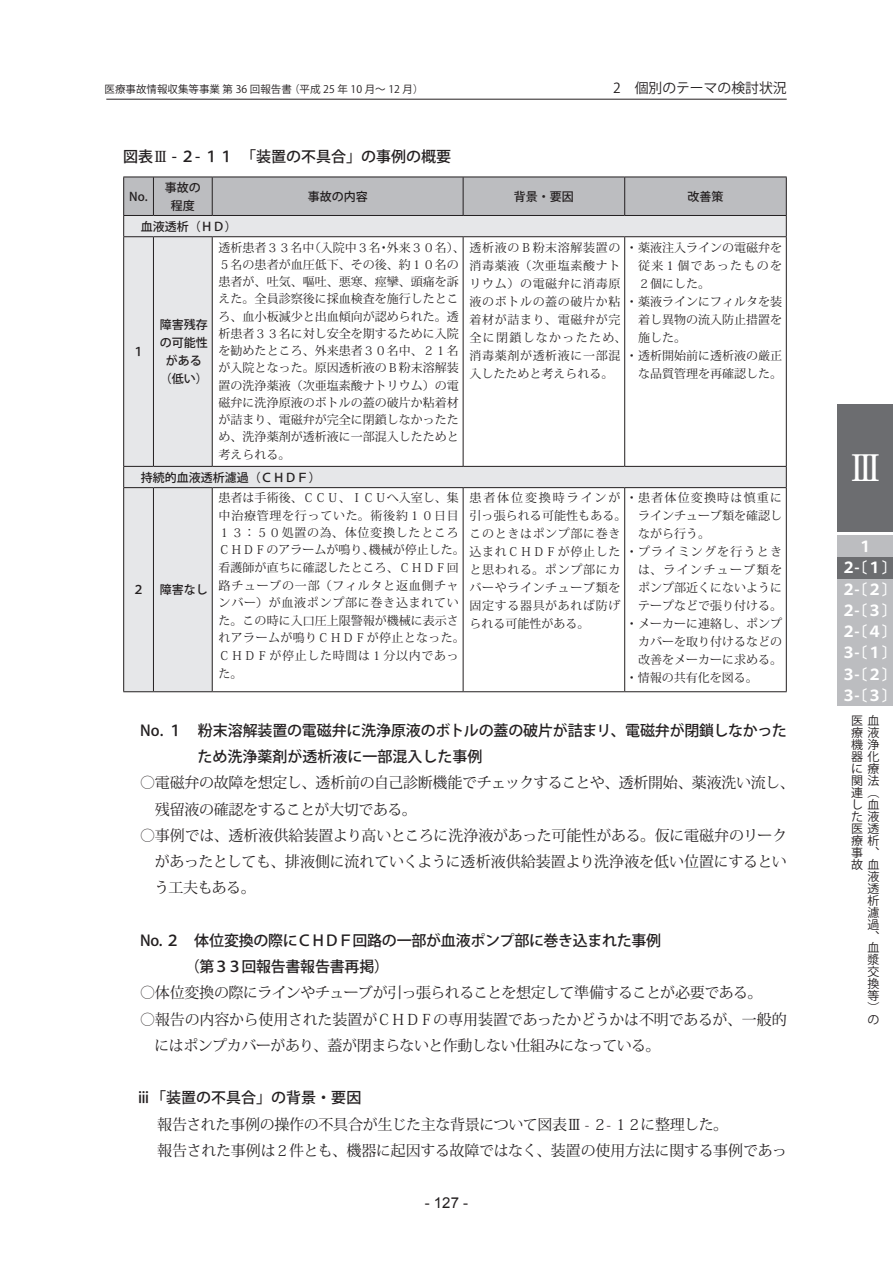
<style>
.page{position:relative;width:893px;height:1263px;background:#fff}
.page>*{position:absolute;margin:0;border:0;box-sizing:border-box;transform-origin:0 0}
.t1{font:36px "Koz Min Pro Medium 90 msp RKSJ H";color:#fff}
.t2{font:15px/26.2px "Koz Min Std Regular 90 msp RKSJ H";letter-spacing:-.025em;color:#231f20}
.t3{font:15px/26.2px "Koz Go Std Medium 90 msp RKSJ H";letter-spacing:-.01em;color:#231f20}
.t4{font:15px/21.3px "Koz Go Pro Bold 90 msp RKSJ H";color:#fff;text-align:center}
.t5{font:15px "Arial";color:#231f20}
.t6{font:13.8px "Koz Go Std Regular 90 msp RKSJ H";color:#231f20}
.t7{font:12px/17.2px "Koz Min Std Regular 90 msp RKSJ H";color:#231f20}
.t8{font:12px/17.5px "Koz Min Std Regular 90 msp RKSJ H";letter-spacing:.03em;color:#231f20}
.t9{font:12px/18px "Koz Min Std Regular 90 msp RKSJ H";letter-spacing:.055em;color:#231f20}
.t10{font:12px/18px "Koz Go Std Medium 90 msp RKSJ H";color:#231f20;text-align:center}
.t11{font:12px/12px "Koz Go Pro Regular 90 msp RKSJ V";color:#231f20}
.t12{font:12px "Koz Min Std Regular 90 msp RKSJ H";letter-spacing:.1em;color:#231f20}
.t13{font:12px "Koz Min Std Regular 90 msp RKSJ H";letter-spacing:.105em;color:#231f20}
.t14{font:12px "Koz Min Std Regular 90 msp RKSJ H";letter-spacing:.11em;color:#231f20}
.t15{font:10.5px "Koz Go Std Regular 90 msp RKSJ H";color:#231f20}
.s1{font-family:"Koz Min Std Medium 90 msp RKSJ H"}
</style>
<div class="page">
<hr style="left:106px;top:99px;width:681px;height:1px;background:#231f20">
<div style="left:838px;top:404px;width:55px;height:127px;background:#6c6d70"></div>
<div style="left:838px;top:536px;width:55px;height:170px;background:#bcbdc0"></div>
<div style="left:838px;top:557px;width:55px;height:21px;background:#6c6d70"></div>
<svg style="left:124px;top:237px;width:662px;height:454px"></svg>
<hr style="left:463px;top:237px;width:1px;height:229px;background:#231f20">
<hr style="left:624px;top:237px;width:1px;height:229px;background:#231f20">
<hr style="left:786px;top:237px;width:1px;height:229px;background:#231f20">
<hr style="left:463px;top:488px;width:1px;height:203px;background:#231f20">
<hr style="left:624px;top:488px;width:1px;height:203px;background:#231f20">
<hr style="left:786px;top:488px;width:1px;height:203px;background:#231f20">
<svg style="left:123px;top:467px;width:1px;height:20px"></svg>
<hr style="left:123px;top:466px;width:30px;height:1px;background:#231f20">
<hr style="left:153px;top:466px;width:59px;height:1px;background:#231f20">
<hr style="left:212px;top:466px;width:251px;height:1px;background:#231f20">
<hr style="left:463px;top:466px;width:162px;height:1px;background:#231f20">
<hr style="left:625px;top:466px;width:162px;height:1px;background:#231f20">
<svg style="left:123px;top:177px;width:664px;height:59px;background:#c5c6c9"></svg>
<svg style="left:786px;top:467px;width:1px;height:20px"></svg>
<hr style="left:123px;top:177px;width:1px;height:38px;background:#231f20">
<hr style="left:123px;top:236px;width:30px;height:1px;background:#231f20">
<hr style="left:123px;top:487px;width:30px;height:1px;background:#231f20">
<hr style="left:123px;top:691px;width:30px;height:1px;background:#231f20">
<hr style="left:153px;top:236px;width:59px;height:1px;background:#231f20">
<hr style="left:153px;top:487px;width:59px;height:1px;background:#231f20">
<hr style="left:153px;top:691px;width:59px;height:1px;background:#231f20">
<hr style="left:212px;top:236px;width:251px;height:1px;background:#231f20">
<hr style="left:212px;top:487px;width:251px;height:1px;background:#231f20">
<hr style="left:212px;top:691px;width:251px;height:1px;background:#231f20">
<hr style="left:463px;top:236px;width:162px;height:1px;background:#231f20">
<hr style="left:463px;top:487px;width:162px;height:1px;background:#231f20">
<hr style="left:463px;top:691px;width:162px;height:1px;background:#231f20">
<hr style="left:625px;top:236px;width:162px;height:1px;background:#231f20">
<hr style="left:625px;top:487px;width:162px;height:1px;background:#231f20">
<hr style="left:625px;top:691px;width:162px;height:1px;background:#231f20">
<hr style="left:123px;top:177px;width:89px;height:1px;background:#231f20">
<hr style="left:153px;top:177px;width:1px;height:38px;background:#231f20">
<hr style="left:212px;top:177px;width:1px;height:38px;background:#231f20">
<hr style="left:123px;top:237px;width:1px;height:229px;background:#231f20">
<hr style="left:153px;top:237px;width:1px;height:229px;background:#231f20">
<hr style="left:212px;top:237px;width:1px;height:229px;background:#231f20">
<hr style="left:123px;top:488px;width:1px;height:203px;background:#231f20">
<hr style="left:153px;top:488px;width:1px;height:203px;background:#231f20">
<hr style="left:212px;top:488px;width:1px;height:203px;background:#231f20">
<p class="t15" style="left:105px;top:86px;width:320px">医療事故情報収集等事業 第 36 回報告書 （平成 25 年 10 月～ 12 月）</p>
<p class="t6" style="left:613px;top:83px;width:175px">2　個別のテーマの検討状況</p>
<p class="t3" style="left:123px;top:145px;width:329px">図表<span class="s1">Ⅲ</span> - ２- １１　「装置の不具合」の事例の概要</p>
<p class="t10" style="left:129px;top:189px;width:20px">No.</p>
<p class="t10" style="left:165px;top:180px;width:38px">事故の程度</p>
<p class="t10" style="left:308px;top:189px;width:61px">事故の内容</p>
<p class="t10" style="left:514px;top:189px;width:61px">背景・要因</p>
<p class="t10" style="left:687px;top:189px;width:37px">改善策</p>
<p class="t10" style="left:141px;top:219px;width:97px">血液透析（ＨＤ）</p>
<p class="t10" style="left:133px;top:344px;width:13px">１</p>
<p class="t10" style="left:160px;top:317px;width:50px">障害残存の可能性がある（低い）</p>
<p class="t7" style="left:219px;top:240px;width:403px">透析患者３３名中（入院中３名・外来３０名）、透析液のＢ粉末溶解装置の<br>５名の患者が血圧低下、その後、約１０名の<br>患者が、吐気、嘔吐、悪寒、痙攣、頭痛を訴<br>えた。全員診察後に採血検査を施行したとこ<br>ろ、血小板減少と出血傾向が認められた。透<br>析患者３３名に対し安全を期するために入院<br>を勧めたところ、外来患者３０名中、２１名<br>が入院となった。原因透析液のＢ粉末溶解装<br>置の洗浄薬液（次亜塩素酸ナトリウム）の電<br>磁弁に洗浄原液のボトルの蓋の破片か粘着材<br>が詰まり、電磁弁が完全に閉鎖しなかったた<br>め、洗浄薬剤が透析液に一部混入したためと<br>考えられる。</p>
<p class="t9" style="left:469px;top:258px;width:158px">消毒薬液（次亜塩素酸ナトリウム）の電磁弁に消毒原液のボトルの蓋の破片か粘着材が詰まり、電磁弁が完全に閉鎖しなかったため、消毒薬剤が透析液に一部混入したためと考えられる。</p>
<p class="t10" style="left:141px;top:470px;width:181px">持続的血液透析濾過（ＣＨＤＦ）</p>
<p class="t7" style="left:626px;top:240px;width:158px">・薬液注入ラインの電磁弁を</p>
<p class="t13" style="left:638px;top:261px;width:145px">従来 1 個であったものを</p>
<p class="t7" style="left:638px;top:276px;width:73px">２個にした。</p>
<p class="t7" style="left:626px;top:294px;width:158px">・薬液ラインにフィルタを装</p>
<p class="t7" style="left:638px;top:312px;width:145px">着し異物の流入防止措置を</p>
<p class="t7" style="left:638px;top:330px;width:49px">施した。</p>
<p class="t7" style="left:626px;top:348px;width:158px">・透析開始前に透析液の厳正</p>
<p class="t7" style="left:638px;top:366px;width:145px">な品質管理を再確認した。</p>
<p class="t8" style="left:219px;top:491px;width:248px">患者は手術後、ＣＣＵ、ＩＣＵへ入室し、集中治療管理を行っていた。術後約１０日目<br>１３：５０処置の為、体位変換したところ<br>ＣＨＤＦのアラームが鳴り、機械が停止した。看護師が直ちに確認したところ、ＣＨＤＦ回路チューブの一部（フィルタと返血側チャンバー）が血液ポンプ部に巻き込まれていた。この時に入口圧上限警報が機械に表示されアラームが鳴りＣＨＤＦが停止となった。<br>ＣＨＤＦが停止した時間は１分以内であった。</p>
<p class="t9" style="left:469px;top:491px;width:158px">患者体位変換時ラインが引っ張られる可能性もある。このときはポンプ部に巻き込まれＣＨＤＦが停止したと思われる。ポンプ部にカバーやラインチューブ類を固定する器具があれば防げられる可能性がある。</p>
<p class="t12" style="left:626px;top:493px;width:158px">・患者体位変換時は慎重に</p>
<p class="t7" style="left:638px;top:509px;width:145px">ラインチューブ類を確認し</p>
<p class="t7" style="left:638px;top:527px;width:73px">ながら行う。</p>
<p class="t12" style="left:626px;top:547px;width:158px">・プライミングを行うとき</p>
<p class="t14" style="left:638px;top:565px;width:145px">は、ラインチューブ類を</p>
<p class="t7" style="left:638px;top:581px;width:145px">ポンプ部近くにないように</p>
<p class="t7" style="left:638px;top:599px;width:145px">テープなどで張り付ける。</p>
<p class="t7" style="left:626px;top:617px;width:158px">・メーカーに連絡し、ポンプ</p>
<p class="t7" style="left:638px;top:635px;width:145px">カバーを取り付けるなどの</p>
<p class="t7" style="left:638px;top:653px;width:145px">改善をメーカーに求める。</p>
<p class="t7" style="left:626px;top:671px;width:133px">・情報の共有化を図る。</p>
<p class="t3" style="left:140px;top:719px;width:648px">No. １　粉末溶解装置の電磁弁に洗浄原液のボトルの蓋の破片が詰まリ、電磁弁が閉鎖しなかった　　　 ため洗浄薬剤が透析液に一部混入した事例</p>
<p class="t2" style="left:155px;top:772px;width:641px;text-indent:-15px">○ 電磁弁の故障を想定し、透析前の自己診断機能でチェックすることや、透析開始、薬液洗い流し、残留液の確認をすることが大切である。</p>
<p class="t2" style="left:154px;top:824px;width:634px;text-align:justify;text-indent:-14px">○ 事例では、透析液供給装置より高いところに洗浄液があった可能性がある。仮に電磁弁のリークがあったとしても、排液側に流れていくように透析液供給装置より洗浄液を低い位置にするという工夫もある。</p>
<p class="t3" style="left:140px;top:929px;width:523px">No. ２　体位変換の際にＣＨＤＦ回路の一部が血液ポンプ部に巻き込まれた事例　　　（第３３回報告書報告書再掲）</p>
<p class="t2" style="left:140px;top:982px;width:624px">○体位変換の際にラインやチューブが引っ張られることを想定して準備することが必要である。</p>
<p class="t2" style="left:155px;top:1008px;width:634px;text-indent:-14px">○ 報告の内容から使用された装置がＣＨＤＦの専用装置であったかどうかは不明であるが、一般的にはポンプカバーがあり、蓋が閉まらないと作動しない仕組みになっている。</p>
<p class="t3" style="left:136px;top:1087px;width:226px">ⅲ「装置の不具合」の背景・要因</p>
<p class="t2" style="left:157px;top:1113px;width:631px">報告された事例の操作の不具合が生じた主な背景について図表Ⅲ - ２- １２に整理した。<br>報告された事例は２件とも、機器に起因する故障ではなく、装置の使用方法に関する事例であっ</p>
<p class="t10" style="left:133px;top:582px;width:13px">２</p>
<p class="t10" style="left:160px;top:582px;width:50px">障害なし</p>
<p class="t5" style="left:425px;top:1194px;width:45px">- 127 -</p>
<h1 class="t1" style="left:847px;top:454px;width:37px">Ⅲ</h1>
<p class="t4" style="left:841px;top:538px;width:58px">１<br>２-〔１〕<br>２-〔２〕<br>２-〔３〕</p>
<p class="t4" style="left:841px;top:623px;width:58px;text-align:justify">２-〔４〕３-〔１〕３-〔２〕３-〔３〕</p>
<p class="t11" style="left:851px;top:716px;width:30px">医血療液機浄器化に<br>関<br>連（し<br>た<br>医透療析事、故血</p>
<p class="t11" style="left:868px;top:764px;width:13px">療法</p>
<p class="t11" style="left:868px;top:800px;width:13px">血液</p>
<p class="t11" style="left:868px;top:872px;width:13px;text-align:justify">液透析濾過、血漿交換等）の</p>
</div>
